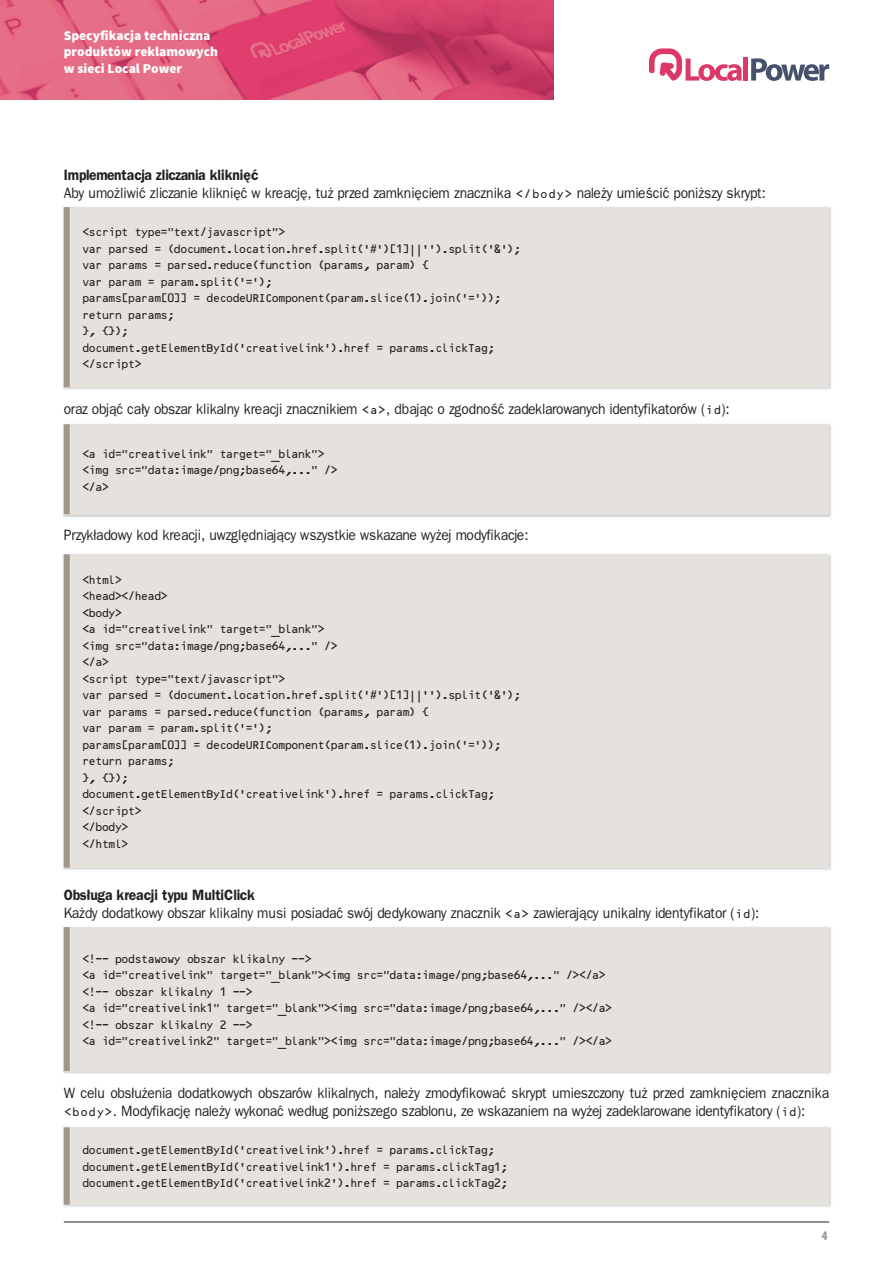
<style>
.page{position:relative;width:893px;height:1263px;background:#fff}
.page>*{position:absolute;margin:0;border:0;box-sizing:border-box;transform-origin:0 0}
.t1{font:15px/18px "GW Franklin";color:#231f20}
.t2{font:900 13.5px/16.2px "Source Sans Pro";color:#fff}
.t3{font:700 condensed 12px "GW Franklin";color:#939598}
.t4{font:10.5px/16.5px "OCR B 10 PL Regular";letter-spacing:-.155em;color:#231f20}
.s1{font-weight:700}
.s2{font-family:"OCR B 10 PL Regular";font-size:10.5px}
</style>
<div class="page">
<svg style="left:0;top:0;width:554px;height:100px;background:#dc5477"></svg>
<hr style="left:64px;top:1222px;width:765px;height:1px;background:#231f20">
<div style="left:743px;top:57px;width:5px;height:24px;background:#dd3968"></div>
<svg style="left:751px;top:58px;width:78px;height:23px"></svg>
<svg style="left:649px;top:48px;width:93px;height:33px"></svg>
<img style="left:63px;top:207px;width:768px;height:183px">
<div style="left:64px;top:207px;width:765px;height:180px;background:#e5e2de"></div>
<div style="left:64px;top:207px;width:6px;height:180px;background:#a1968b"></div>
<img style="left:63px;top:424px;width:768px;height:94px">
<div style="left:64px;top:424px;width:765px;height:90px;background:#e5e2de"></div>
<div style="left:64px;top:424px;width:6px;height:90px;background:#a1968b"></div>
<div style="left:64px;top:554px;width:765px;height:313px;background:#e5e2de"></div>
<div style="left:64px;top:554px;width:6px;height:314px;background:#a1968b"></div>
<img style="left:63px;top:927px;width:768px;height:147px">
<div style="left:64px;top:927px;width:765px;height:144px;background:#e5e2de"></div>
<div style="left:64px;top:927px;width:6px;height:144px;background:#a1968b"></div>
<img style="left:63px;top:1127px;width:768px;height:80px">
<div style="left:64px;top:1127px;width:765px;height:77px;background:#e5e2de"></div>
<div style="left:64px;top:1127px;width:6px;height:77px;background:#a1968b"></div>
<p class="t2" style="left:64px;top:29px;width:156px">Specyfikacja techniczna produktów reklamowych w sieci Local Power</p>
<h1 class="t1" style="left:64px;top:166px;width:704px"><span class="s1">Implementacja zliczania kliknięć<br></span>Aby umożliwić zliczanie kliknięć w kreację, tuż przed zamknięciem znacznika <span class="s2">&lt;/body&gt;</span> należy umieścić poniższy skrypt:</h1>
<p class="t4" style="left:82px;top:224px;width:441px">&lt;script type="text/javascript"&gt;<br>var parsed = (document.location.href.split('#')[1]||'').split('&amp;'); var params = parsed.reduce(function (params, param) {<br>var param = param.split('=');<br>params[param[0]] = decodeURIComponent(param.slice(1).join('=')); return params;<br>}, {});<br>document.getElementById('creativelink').href = params.clickTag; &lt;/script&gt;</p>
<h1 class="t1" style="left:64px;top:400px;width:667px">oraz objąć cały obszar klikalny kreacji znacznikiem <span class="s2">&lt;a&gt;</span>, dbając o zgodność zadeklarowanych identyfikatorów (<span class="s2">id</span>):</h1>
<p class="t4" style="left:82px;top:446px;width:258px">&lt;a id="creativelink" target="_blank"&gt; &lt;img src="data:image/png;base64,..." /&gt; &lt;/a&gt;</p>
<h1 class="t1" style="left:64px;top:526px;width:466px">Przykładowy kod kreacji, uwzględniający wszystkie wskazane wyżej modyfikacje:</h1>
<p class="t4" style="left:82px;top:572px;width:441px">&lt;html&gt;<br>&lt;head&gt;&lt;/head&gt;<br>&lt;body&gt;<br>&lt;a id="creativelink" target="_blank"&gt;<br>&lt;img src="data:image/png;base64,..." /&gt;<br>&lt;/a&gt;<br>&lt;script type="text/javascript"&gt;<br>var parsed = (document.location.href.split('#')[1]||'').split('&amp;'); var params = parsed.reduce(function (params, param) {<br>var param = param.split('=');<br>params[param[0]] = decodeURIComponent(param.slice(1).join('=')); return params;<br>}, {});<br>document.getElementById('creativelink').href = params.clickTag; &lt;/script&gt;<br>&lt;/body&gt;<br>&lt;/html&gt;</p>
<h1 class="t1" style="left:64px;top:886px;width:697px"><span class="s1">Obsługa kreacji typu MultiClick<br></span>Każdy dodatkowy obszar klikalny musi posiadać swój dedykowany znacznik <span class="s2">&lt;a&gt;</span> zawierający unikalny identyfikator (<span class="s2">id</span>):</h1>
<p class="t4" style="left:82px;top:951px;width:532px">&lt;!-- podstawowy obszar klikalny --&gt;<br>&lt;a id="creativelink" target="_blank"&gt;&lt;img src="data:image/png;base64,..." /&gt;&lt;/a&gt; &lt;!-- obszar klikalny 1 --&gt;<br>&lt;a id="creativelink1" target="_blank"&gt;&lt;img src="data:image/png;base64,..." /&gt;&lt;/a&gt; &lt;!-- obszar klikalny 2 --&gt;<br>&lt;a id="creativelink2" target="_blank"&gt;&lt;img src="data:image/png;base64,..." /&gt;&lt;/a&gt;</p>
<p class="t1" style="left:64px;top:1084px;width:767px">W celu obsłużenia dodatkowych obszarów klikalnych, należy zmodyfikować skrypt umieszczony tuż przed zamknięciem znacznika <span class="s2">&lt;body&gt;</span>. Modyfikację należy wykonać według poniższego szablonu, ze wskazaniem na wyżej zadeklarowane identyfikatory (<span class="s2">id</span>):</p>
<p class="t4" style="left:82px;top:1142px;width:428px">document.getElementById('creativelink').href = params.clickTag; document.getElementById('creativelink1').href = params.clickTag1; document.getElementById('creativelink2').href = params.clickTag2;</p>
<p class="t3" style="left:822px;top:1228px;width:7px">4</p>
</div>
